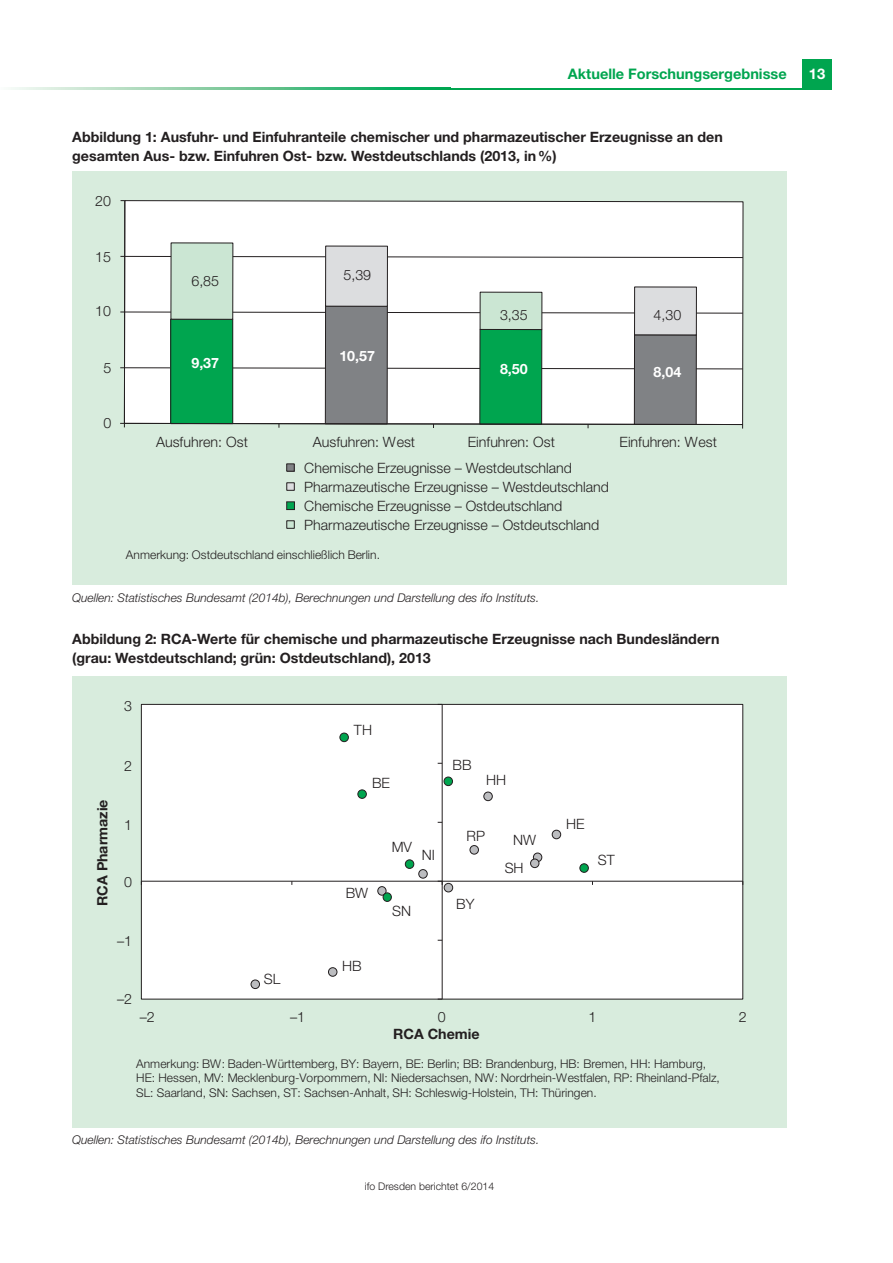
<style>
.page{position:relative;width:893px;height:1263px;background:#fff}
.page>*{position:absolute;margin:0;border:0;box-sizing:border-box;transform-origin:0 0}
.t1{font:700 14.7px "Helvetica Neue";color:#fff}
.t2{font:700 14.55px "Helvetica Neue";color:#00a54f}
.t3{font:700 14.25px/18.8px "Helvetica Neue";color:#231f20}
.t4{font:300 14.25px/19px "Helvetica Neue";color:#231f20}
.t5{font:700 14.25px "Helvetica Neue";color:#fff}
.t6{font:300 12px/14.4px "Helvetica Neue";letter-spacing:.005em;color:#231f20}
.t7{font:italic 300 12px "Helvetica Neue";color:#231f20}
.t8{font:300 10.5px "Helvetica Neue";color:#231f20}
</style>
<div class="page">
<div style="left:802px;top:60px;width:30px;height:29px;background:#00a54f"></div>
<hr style="left:448px;top:88px;width:384px;height:1px;background:#00a54f">
<svg style="left:11px;top:88px;width:437px;height:1px"></svg>
<div style="left:72px;top:171px;width:715px;height:413px;background:#d8ecdd"></div>
<div style="left:125px;top:200px;width:618px;height:223px;background:#fff"></div>
<div style="left:125px;top:256px;width:618px;height:114px;background:#fff"></div>
<div style="left:171px;top:319px;width:62px;height:105px;background:#00a54f"></div>
<div style="left:170px;top:319px;width:63px;height:105px;border:1px solid #231f20"></div>
<div style="left:325px;top:306px;width:62px;height:118px;background:#808285"></div>
<div style="left:325px;top:306px;width:63px;height:118px;border:1px solid #231f20"></div>
<div style="left:171px;top:243px;width:62px;height:76px;background:#cbe6d3"></div>
<div style="left:171px;top:242px;width:62px;height:78px;border:1px solid #231f20"></div>
<div style="left:326px;top:246px;width:61px;height:60px;background:#dcdddf"></div>
<div style="left:325px;top:246px;width:63px;height:61px;border:1px solid #231f20"></div>
<div style="left:480px;top:329px;width:62px;height:95px;background:#00a54f"></div>
<div style="left:479px;top:329px;width:63px;height:96px;border:1px solid #231f20"></div>
<div style="left:634px;top:335px;width:62px;height:89px;background:#808285"></div>
<div style="left:634px;top:334px;width:63px;height:91px;border:1px solid #231f20"></div>
<div style="left:634px;top:287px;width:62px;height:48px;background:#dcdddf"></div>
<div style="left:634px;top:287px;width:63px;height:48px;border:1px solid #231f20"></div>
<div style="left:480px;top:292px;width:62px;height:38px;background:#cbe6d3"></div>
<div style="left:480px;top:292px;width:62px;height:38px;border:1px solid #231f20"></div>
<hr style="left:124px;top:201px;width:1px;height:222px;background:#231f20">
<svg style="left:120px;top:423px;width:623px;height:6px"></svg>
<div style="left:287px;top:464px;width:7px;height:7px;background:#808285"></div>
<div style="left:286px;top:463px;width:9px;height:9px;border:1px solid #231f20"></div>
<div style="left:287px;top:483px;width:7px;height:7px;background:#dcdddf"></div>
<div style="left:286px;top:482px;width:9px;height:9px;border:1px solid #231f20"></div>
<div style="left:287px;top:502px;width:7px;height:8px;background:#00a54f"></div>
<div style="left:286px;top:501px;width:9px;height:9px;border:1px solid #231f20"></div>
<div style="left:287px;top:521px;width:7px;height:7px;background:#cbe6d3"></div>
<div style="left:286px;top:520px;width:9px;height:9px;border:1px solid #231f20"></div>
<div style="left:72px;top:676px;width:715px;height:451px;background:#d8ecdd"></div>
<div style="left:141px;top:704px;width:602px;height:295px;background:#fff"></div>
<div style="left:141px;top:704px;width:602px;height:295px;border:1px solid #231f20"></div>
<hr style="left:442px;top:704px;width:1px;height:295px;background:#231f20">
<hr style="left:141px;top:881px;width:602px;height:1px;background:#231f20">
<div style="left:378px;top:887px;width:8px;height:8px;background:#bcbdc0;border-radius:50%"></div>
<div style="left:377px;top:886px;width:9px;height:9px;border:1px solid #231f20;border-radius:50%"></div>
<div style="left:444px;top:883px;width:9px;height:9px;background:#bcbdc0;border-radius:50%"></div>
<div style="left:444px;top:883px;width:9px;height:9px;border:1px solid #231f20;border-radius:50%"></div>
<div style="left:328px;top:968px;width:9px;height:8px;background:#bcbdc0;border-radius:50%"></div>
<div style="left:328px;top:967px;width:9px;height:10px;border:1px solid #231f20;border-radius:50%"></div>
<div style="left:484px;top:792px;width:8px;height:9px;background:#bcbdc0;border-radius:50%"></div>
<div style="left:483px;top:792px;width:10px;height:9px;border:1px solid #231f20;border-radius:50%"></div>
<div style="left:552px;top:830px;width:9px;height:9px;background:#bcbdc0;border-radius:50%"></div>
<div style="left:552px;top:830px;width:9px;height:9px;border:1px solid #231f20;border-radius:50%"></div>
<div style="left:419px;top:869px;width:8px;height:9px;background:#bcbdc0;border-radius:50%"></div>
<div style="left:418px;top:869px;width:10px;height:9px;border:1px solid #231f20;border-radius:50%"></div>
<div style="left:533px;top:853px;width:9px;height:9px;background:#bcbdc0;border-radius:50%"></div>
<div style="left:533px;top:853px;width:9px;height:9px;border:1px solid #231f20;border-radius:50%"></div>
<div style="left:470px;top:845px;width:8px;height:9px;background:#bcbdc0;border-radius:50%"></div>
<div style="left:470px;top:845px;width:9px;height:9px;border:1px solid #231f20;border-radius:50%"></div>
<div style="left:251px;top:980px;width:9px;height:8px;background:#bcbdc0;border-radius:50%"></div>
<div style="left:251px;top:979px;width:9px;height:10px;border:1px solid #231f20;border-radius:50%"></div>
<div style="left:531px;top:859px;width:8px;height:8px;background:#bcbdc0;border-radius:50%"></div>
<div style="left:530px;top:859px;width:9px;height:9px;border:1px solid #231f20;border-radius:50%"></div>
<div style="left:358px;top:790px;width:8px;height:8px;background:#00a54f;border-radius:50%"></div>
<div style="left:357px;top:789px;width:10px;height:10px;border:1px solid #231f20;border-radius:50%"></div>
<div style="left:444px;top:777px;width:8px;height:9px;background:#00a54f;border-radius:50%"></div>
<div style="left:444px;top:777px;width:9px;height:9px;border:1px solid #231f20;border-radius:50%"></div>
<div style="left:405px;top:860px;width:9px;height:8px;background:#00a54f;border-radius:50%"></div>
<div style="left:405px;top:859px;width:9px;height:10px;border:1px solid #231f20;border-radius:50%"></div>
<div style="left:383px;top:893px;width:8px;height:8px;background:#00a54f;border-radius:50%"></div>
<div style="left:383px;top:892px;width:9px;height:10px;border:1px solid #231f20;border-radius:50%"></div>
<div style="left:580px;top:864px;width:8px;height:8px;background:#00a54f;border-radius:50%"></div>
<div style="left:579px;top:863px;width:10px;height:10px;border:1px solid #231f20;border-radius:50%"></div>
<div style="left:340px;top:733px;width:8px;height:9px;background:#00a54f;border-radius:50%"></div>
<div style="left:339px;top:733px;width:10px;height:9px;border:1px solid #231f20;border-radius:50%"></div>
<p class="t2" style="left:568px;top:68px;width:220px">Aktuelle Forschungsergebnisse</p>
<p class="t3" style="left:72px;top:129px;width:652px">Abbildung 1: Ausfuhr- und Einfuhranteile chemischer und pharmazeutischer Erzeugnisse an den gesamten Aus- bzw. Einfuhren Ost- bzw. Westdeutschlands (2013, in%)</p>
<p class="t4" style="left:95px;top:193px;width:17px">20</p>
<p class="t4" style="left:95px;top:248px;width:17px">15</p>
<p class="t4" style="left:95px;top:302px;width:17px">10</p>
<p class="t4" style="left:104px;top:360px;width:9px">5</p>
<p class="t4" style="left:191px;top:273px;width:29px">6,85</p>
<p class="t5" style="left:191px;top:358px;width:29px">9,37</p>
<p class="t4" style="left:343px;top:267px;width:29px">5,39</p>
<p class="t5" style="left:339px;top:350px;width:37px">10,57</p>
<p class="t4" style="left:500px;top:307px;width:29px">3,35</p>
<p class="t4" style="left:654px;top:306px;width:29px">4,30</p>
<p class="t5" style="left:500px;top:364px;width:29px">8,50</p>
<p class="t5" style="left:654px;top:367px;width:29px">8,04</p>
<p class="t4" style="left:104px;top:415px;width:9px">0</p>
<p class="t4" style="left:156px;top:433px;width:93px">Ausfuhren: Ost</p>
<p class="t4" style="left:313px;top:433px;width:104px">Ausfuhren: West</p>
<p class="t4" style="left:468px;top:433px;width:89px">Einfuhren: Ost</p>
<p class="t4" style="left:620px;top:433px;width:99px">Einfuhren: West</p>
<p class="t4" style="left:304px;top:459px;width:306px">Chemische Erzeugnisse – Westdeutschland Pharmazeutische Erzeugnisse – Westdeutschland Chemische Erzeugnisse – Ostdeutschland Pharmazeutische Erzeugnisse – Ostdeutschland</p>
<p class="t6" style="left:126px;top:548px;width:256px">Anmerkung: Ostdeutschland einschließlich Berlin.</p>
<p class="t7" style="left:72px;top:593px;width:469px">Quellen: Statistisches Bundesamt (2014b), Berechnungen und Darstellung des ifo Instituts.</p>
<p class="t3" style="left:72px;top:631px;width:649px">Abbildung 2: RCA-Werte für chemische und pharmazeutische Erzeugnisse nach Bundesländern (grau: Westdeutschland; grün: Ostdeutschland), 2013</p>
<p class="t4" style="left:124px;top:698px;width:9px">3</p>
<p class="t4" style="left:354px;top:721px;width:20px">TH</p>
<p class="t3" style="left:94px;top:906px;width:108px;rotate:-90deg">RCA Pharmazie</p>
<p class="t4" style="left:124px;top:758px;width:9px">2</p>
<p class="t4" style="left:372px;top:774px;width:19px">BE</p>
<p class="t4" style="left:453px;top:757px;width:20px">BB</p>
<p class="t4" style="left:486px;top:772px;width:22px">HH</p>
<p class="t4" style="left:124px;top:816px;width:9px">1</p>
<p class="t4" style="left:124px;top:874px;width:9px">0</p>
<p class="t4" style="left:117px;top:932px;width:17px">–1</p>
<p class="t4" style="left:117px;top:991px;width:17px">–2</p>
<p class="t4" style="left:264px;top:971px;width:18px">SL</p>
<p class="t4" style="left:346px;top:885px;width:24px">BW</p>
<p class="t4" style="left:342px;top:958px;width:21px">HB</p>
<p class="t4" style="left:392px;top:839px;width:22px">MV</p>
<p class="t4" style="left:422px;top:847px;width:15px">NI</p>
<p class="t4" style="left:392px;top:903px;width:20px">SN</p>
<p class="t4" style="left:467px;top:828px;width:20px">RP</p>
<p class="t4" style="left:513px;top:831px;width:24px">NW</p>
<p class="t4" style="left:456px;top:895px;width:20px">BY</p>
<p class="t4" style="left:505px;top:859px;width:20px">SH</p>
<p class="t4" style="left:566px;top:815px;width:20px">HE</p>
<p class="t4" style="left:598px;top:852px;width:18px">ST</p>
<p class="t4" style="left:140px;top:1009px;width:17px">–2</p>
<p class="t4" style="left:290px;top:1009px;width:17px">–1</p>
<p class="t4" style="left:438px;top:1009px;width:9px">0</p>
<p class="t4" style="left:588px;top:1009px;width:9px">1</p>
<p class="t4" style="left:739px;top:1009px;width:9px">2</p>
<p class="t3" style="left:393px;top:1025px;width:88px">RCA Chemie</p>
<p class="t6" style="left:136px;top:1057px;width:585px">Anmerkung: BW: Baden-Württemberg, BY: Bayern, BE: Berlin; BB: Brandenburg, HB: Bremen, HH: Hamburg,<br>HE: Hessen, MV: Mecklenburg-Vorpommern, NI: Niedersachsen, NW: Nordrhein-Westfalen, RP: Rheinland-Pfalz,<br>SL: Saarland, SN: Sachsen, ST: Sachsen-Anhalt, SH: Schleswig-Holstein, TH: Thüringen.</p>
<p class="t7" style="left:72px;top:1136px;width:469px">Quellen: Statistisches Bundesamt (2014b), Berechnungen und Darstellung des ifo Instituts.</p>
<p class="t8" style="left:365px;top:1182px;width:131px">ifo Dresden berichtet 6/2014</p>
<p class="t1" style="left:809px;top:68px;width:18px">13</p>
</div>
